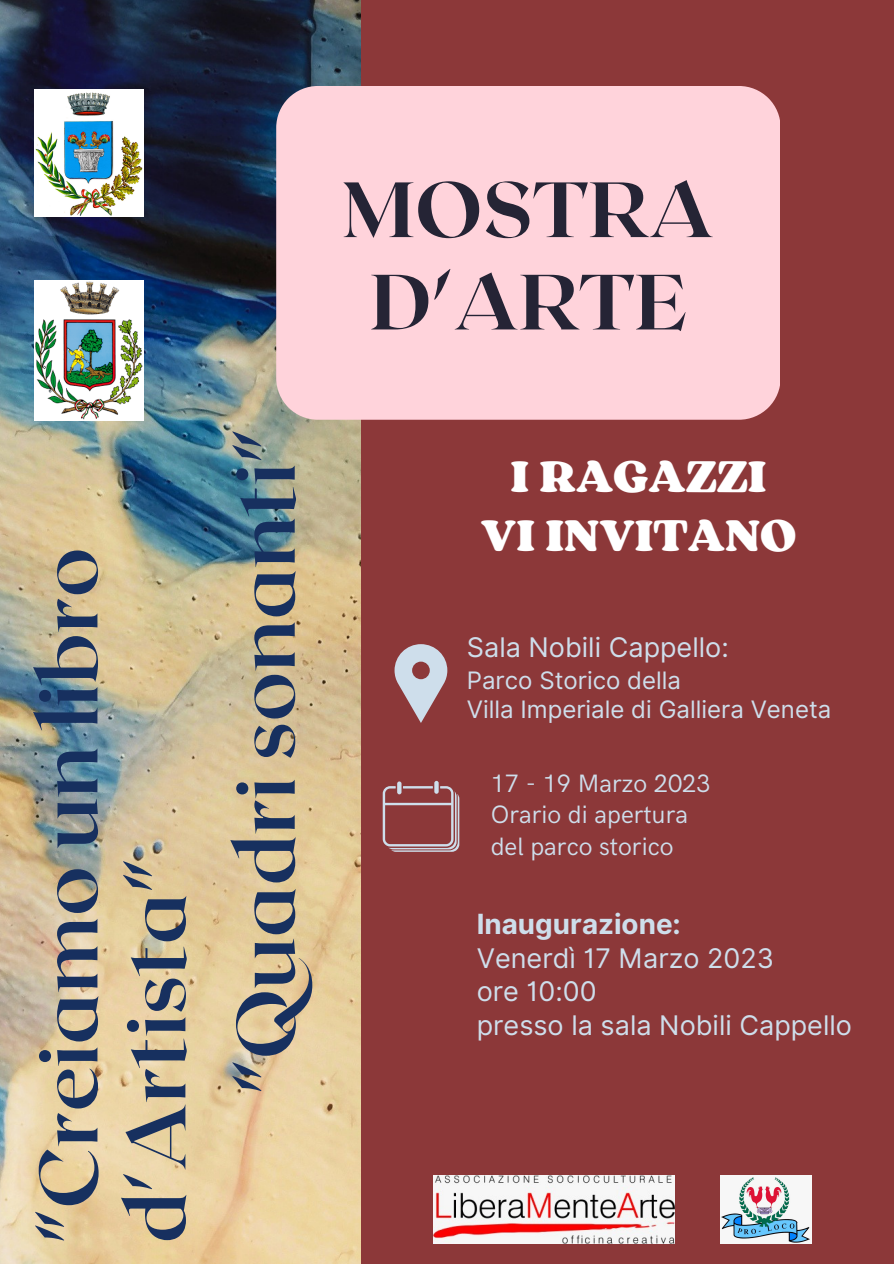
<style>
.page{position:relative;width:894px;height:1264px;background:#fff}
.page>*{position:absolute;margin:0;border:0;box-sizing:border-box;transform-origin:0 0}
.t1{font:700 82.2px/87.9px "Roxborough CF";color:#17305f}
.t2{font:800 78px/92.4px "Roxborough CF";color:#252435;text-align:center}
.t3{font:46.5px/58.5px "Sergio Trendy";color:#fff;text-align:center}
.t4{font:700 27.75px "Inter";color:#cedeeb}
.t5{font:27px/33.8px "Inter";color:#cedeeb}
.t6{font:25.2px/31.5px "HK Grotesk";color:#cedeeb}
.t7{font:24px/29.2px "Inter";color:#cedeeb}
</style>
<div class="page">
<div style="left:0;top:0;width:893px;height:1263px;background:#8c3839"></div>
<img style="left:0;top:0;width:360px;height:1263px">
<div style="left:276px;top:86px;width:503px;height:334px;background:#ffd3db"></div>
<img style="left:35px;top:89px;width:109px;height:128px">
<img style="left:35px;top:280px;width:109px;height:140px">
<img style="left:434px;top:1175px;width:239px;height:68px">
<img style="left:720px;top:1175px;width:90px;height:68px">
<svg style="left:394px;top:644px;width:53px;height:79px"></svg>
<svg style="left:382px;top:786px;width:77px;height:65px"></svg>
<svg style="left:397px;top:781px;width:4px;height:13px"></svg>
<svg style="left:434px;top:780px;width:4px;height:13px"></svg>
<h1 class="t1" style="left:21px;top:1243px;width:697px;rotate:-90deg">"Creiamo un libro d'Artista"</h1>
<h2 class="t2" style="left:342px;top:160px;width:373px">MOSTRA<br>D'ARTE</h2>
<h1 class="t1" style="left:218px;top:1093px;width:667px;rotate:-90deg">"Quadri sonanti"</h1>
<h3 class="t3" style="left:481px;top:446px;width:316px">I RAGAZZI<br>VI INVITANO</h3>
<p class="t5" style="left:466px;top:630px;width:263px">Sala Nobili Cappello:</p>
<p class="t7" style="left:466px;top:665px;width:366px">Parco Storico della<br>Villa Imperiale di Galliera Veneta</p>
<p class="t6" style="left:490px;top:768px;width:221px">17 - 19 Marzo 2023<br>Orario di apertura del parco storico</p>
<p class="t4" style="left:476px;top:907px;width:205px">Inaugurazione:</p>
<p class="t5" style="left:476px;top:940px;width:376px">Venerdì 17 Marzo 2023<br>ore 10:00<br>presso la sala Nobili Cappello</p>
</div>
